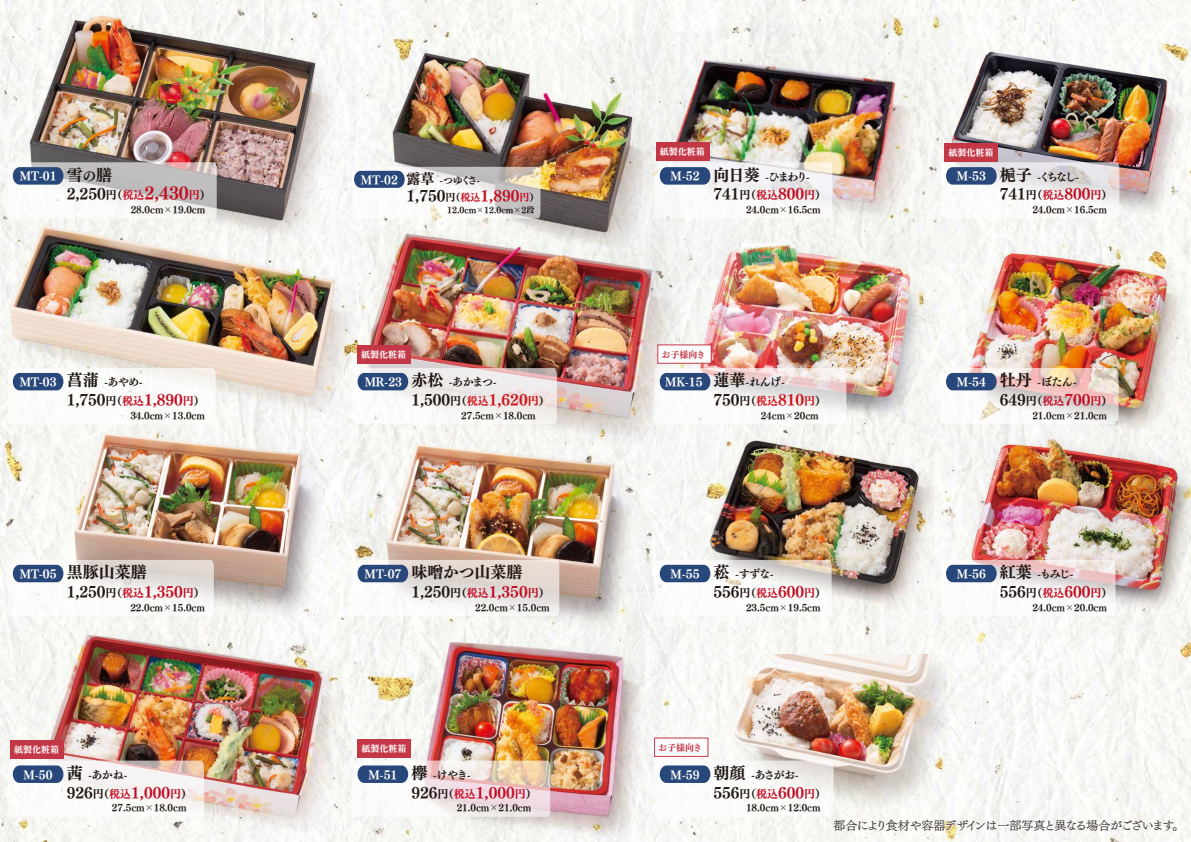
<style>
.page{position:relative;width:1191px;height:842px;background:#fff}
.page>*{position:absolute;margin:0;border:0;box-sizing:border-box;transform-origin:0 0}
.t1{font:16px "UD Mincho Pr 6 N B";color:#221815}
.t2{font:14px "UD Mincho Pr 6 N B";color:#221815}
.t3{font:14px "UD Mincho Pr 6 N B";color:#c30e23}
.t4{font:12px "UD Mincho Pr 6 N L";letter-spacing:-.07em;color:#221815}
.t5{font:11px "UD Mincho Pr 6 N B";letter-spacing:-.095em;color:#221815}
.t6{font:11px "UD Mincho Pr 6 N B";color:#fff}
.t7{font:10px "UD Mincho Pr 6 N B";color:#221815}
.t8{font:9px "UD Mincho Pr 6 N B";color:#221815}
.t9{font:9px "UD Mincho Pr 6 N B";color:#fff}
.t10{font:9px "UD Mincho Pr 6 N B";letter-spacing:-.01em;color:#c33746}
.t11{font:8px "UD Mincho Pr 6 N B";color:#221815}
.s1{font-size:14px}
.s2{font-size:11px}
.s3{font-size:11px;color:#c30e23}
.s4{font-size:16px;color:#c30e23}
.s5{font-size:10px}
.s6{font-size:10px;color:#c30e23}
.s7{color:#c30e23}
.s8{font-size:16px}
.s9{font-size:11px;color:#d0121b}
.s10{color:#d0121b}
.s11{color:#221815}
.s12{font-size:11px;color:#221815}
</style>
<div class="page">
<img style="left:0;top:0;width:1191px;height:842px">
<img style="left:980px;top:50px;width:210px;height:170px">
<img style="left:980px;top:52px;width:12px;height:52px">
<img style="left:715px;top:654px;width:232px;height:107px">
<img style="left:745px;top:654px;width:28px;height:33px">
<img style="left:938px;top:220px;width:253px;height:200px">
<img style="left:969px;top:254px;width:43px;height:114px">
<img style="left:588px;top:12px;width:392px;height:276px">
<img style="left:684px;top:60px;width:21px;height:61px">
<img style="left:388px;top:630px;width:323px;height:212px">
<img style="left:424px;top:642px;width:79px;height:119px">
<img style="left:0;top:603px;width:388px;height:239px">
<img style="left:55px;top:634px;width:32px;height:91px">
<img style="left:51px;top:477px;width:285px;height:142px">
<img style="left:75px;top:477px;width:219px;height:109px">
<img style="left:361px;top:444px;width:273px;height:186px">
<img style="left:387px;top:446px;width:219px;height:152px">
<img style="left:0;top:256px;width:388px;height:221px">
<img style="left:10px;top:256px;width:304px;height:140px">
<img style="left:359px;top:272px;width:316px;height:172px">
<img style="left:372px;top:272px;width:34px;height:53px">
<img style="left:1013px;top:420px;width:178px;height:218px">
<img style="left:1013px;top:439px;width:37px;height:56px">
<img style="left:634px;top:397px;width:379px;height:252px">
<img style="left:716px;top:442px;width:37px;height:82px">
<svg style="left:940px;top:368px;width:178px;height:56px"></svg>
<svg style="left:8px;top:761px;width:196px;height:56px"></svg>
<div style="left:10px;top:740px;width:54px;height:18px;background:#c33746"></div>
<svg style="left:683px;top:162px;width:149px;height:56px"></svg>
<div style="left:656px;top:143px;width:53px;height:18px;background:#c33746"></div>
<svg style="left:940px;top:560px;width:175px;height:56px"></svg>
<svg style="left:352px;top:761px;width:198px;height:56px"></svg>
<div style="left:357px;top:739px;width:54px;height:18px;background:#c33746"></div>
<svg style="left:940px;top:162px;width:179px;height:56px"></svg>
<div style="left:944px;top:143px;width:54px;height:19px;background:#c33746"></div>
<svg style="left:654px;top:560px;width:177px;height:56px"></svg>
<img style="left:0;top:13px;width:353px;height:243px">
<img style="left:54px;top:17px;width:46px;height:62px">
<img style="left:351px;top:51px;width:332px;height:221px">
<img style="left:393px;top:69px;width:102px;height:98px">
<svg style="left:8px;top:368px;width:208px;height:56px"></svg>
<svg style="left:8px;top:560px;width:206px;height:56px"></svg>
<svg style="left:352px;top:368px;width:205px;height:56px"></svg>
<div style="left:357px;top:346px;width:54px;height:18px;background:#c33746"></div>
<svg style="left:352px;top:560px;width:207px;height:56px"></svg>
<svg style="left:352px;top:167px;width:188px;height:51px"></svg>
<svg style="left:8px;top:162px;width:209px;height:56px"></svg>
<img style="left:675px;top:243px;width:263px;height:175px">
<img style="left:712px;top:243px;width:28px;height:64px">
<svg style="left:654px;top:368px;width:192px;height:56px"></svg>
<div style="left:657px;top:344px;width:54px;height:20px;background:#fff;border:1px solid #c33746"></div>
<svg style="left:654px;top:761px;width:523px;height:81px"></svg>
<div style="left:654px;top:737px;width:54px;height:20px;background:#fff;border:1px solid #c33746"></div>
<p class="t9" style="left:660px;top:144px;width:46px">紙製化粧箱</p>
<p class="t9" style="left:948px;top:144px;width:46px">紙製化粧箱</p>
<p class="t6" style="left:20px;top:166px;width:38px">MT-01</p>
<p class="t1" style="left:67px;top:160px;width:47px">雪<span class="s1">の</span>膳</p>
<p class="t2" style="left:67px;top:181px;width:146px">2,250<span class="s2">円（</span><span class="s3">税込</span><span class="s4">2,430</span><span class="s3">円</span><span class="s2">）</span></p>
<p class="t8" style="left:131px;top:201px;width:76px">28.0cm×19.0cm</p>
<p class="t6" style="left:361px;top:169px;width:38px">MT-02</p>
<p class="t7" style="left:406px;top:171px;width:75px"><span class="s1">露草</span> -つゆくさ-</p>
<p class="t11" style="left:447px;top:203px;width:89px">12.0cm×12.0cm×2段</p>
<p class="t2" style="left:406px;top:183px;width:134px">1,750<span class="s5">円（</span><span class="s6">税込</span><span class="s7">1,890</span><span class="s6">円</span><span class="s5">）</span></p>
<p class="t6" style="left:670px;top:166px;width:30px">M-52</p>
<p class="t5" style="left:713px;top:166px;width:98px"><span class="s8">向日葵</span> -ひまわり-</p>
<p class="t8" style="left:746px;top:201px;width:76px">24.0cm×16.5cm</p>
<p class="t2" style="left:713px;top:181px;width:114px">741<span class="s2">円（</span><span class="s3">税込</span><span class="s7">800</span><span class="s3">円</span><span class="s2">）</span></p>
<p class="t6" style="left:957px;top:166px;width:30px">M-53</p>
<p class="t5" style="left:1000px;top:166px;width:81px"><span class="s8">梔子</span> -くちなし-</p>
<p class="t8" style="left:1032px;top:201px;width:76px">24.0cm×16.5cm</p>
<p class="t2" style="left:1000px;top:181px;width:114px">741<span class="s2">円（</span><span class="s3">税込</span><span class="s7">800</span><span class="s3">円</span><span class="s2">）</span></p>
<p class="t9" style="left:361px;top:347px;width:46px">紙製化粧箱</p>
<p class="t10" style="left:661px;top:346px;width:45px">お子様向き</p>
<p class="t6" style="left:20px;top:372px;width:38px">MT-03</p>
<p class="t5" style="left:67px;top:372px;width:78px"><span class="s8">菖蒲</span> -あやめ-</p>
<p class="t8" style="left:130px;top:407px;width:76px">34.0cm×13.0cm</p>
<p class="t2" style="left:67px;top:387px;width:140px">1,750<span class="s2">円（</span><span class="s3">税込</span><span class="s7">1,890</span><span class="s3">円</span><span class="s2">）</span></p>
<p class="t6" style="left:365px;top:372px;width:39px">MR-23</p>
<p class="t5" style="left:411px;top:372px;width:87px"><span class="s8">赤松</span> -あかまつ-</p>
<p class="t8" style="left:461px;top:407px;width:76px">27.5cm×18.0cm</p>
<p class="t2" style="left:411px;top:387px;width:140px">1,500<span class="s2">円（</span><span class="s9">税込</span><span class="s10">1,620</span><span class="s9">円</span><span class="s2">）</span></p>
<p class="t6" style="left:665px;top:372px;width:39px">MK-15</p>
<p class="t5" style="left:713px;top:372px;width:73px"><span class="s8">蓮華</span>-れんげ-</p>
<p class="t8" style="left:760px;top:407px;width:60px">24cm×20cm</p>
<p class="t2" style="left:713px;top:387px;width:114px">750<span class="s2">円（</span><span class="s9">税込</span><span class="s10">810</span><span class="s9">円</span><span class="s2">）</span></p>
<p class="t6" style="left:957px;top:372px;width:30px">M-54</p>
<p class="t5" style="left:1000px;top:372px;width:79px"><span class="s8">牡丹</span> -ぼたん-</p>
<p class="t8" style="left:1032px;top:407px;width:76px">21.0cm×21.0cm</p>
<p class="t2" style="left:1000px;top:387px;width:114px">649<span class="s2">円（</span><span class="s3">税込</span><span class="s7">700</span><span class="s3">円</span><span class="s2">）</span></p>
<p class="t6" style="left:20px;top:564px;width:38px">MT-05</p>
<p class="t1" style="left:67px;top:557px;width:81px">黒豚山菜膳</p>
<p class="t8" style="left:130px;top:599px;width:76px">22.0cm×15.0cm</p>
<p class="t2" style="left:67px;top:579px;width:140px">1,250<span class="s2">円（</span><span class="s3">税込</span><span class="s7">1,350</span><span class="s3">円</span><span class="s2">）</span></p>
<p class="t6" style="left:364px;top:564px;width:38px">MT-07</p>
<p class="t1" style="left:411px;top:557px;width:113px">味噌かつ山菜膳</p>
<p class="t8" style="left:475px;top:599px;width:76px">22.0cm×15.0cm</p>
<p class="t2" style="left:411px;top:579px;width:140px">1,250<span class="s2">円（</span><span class="s3">税込</span><span class="s7">1,350</span><span class="s3">円</span><span class="s2">）</span></p>
<p class="t6" style="left:670px;top:564px;width:30px">M-55</p>
<p class="t5" style="left:713px;top:564px;width:62px"><span class="s8">菘</span> -すずな-</p>
<p class="t8" style="left:746px;top:599px;width:76px">23.5cm×19.5cm</p>
<p class="t2" style="left:713px;top:579px;width:114px">556<span class="s2">円（</span><span class="s3">税込</span><span class="s7">600</span><span class="s3">円</span><span class="s2">）</span></p>
<p class="t6" style="left:957px;top:564px;width:30px">M-56</p>
<p class="t5" style="left:1000px;top:564px;width:75px"><span class="s8">紅葉</span> -もみじ-</p>
<p class="t8" style="left:1032px;top:599px;width:76px">24.0cm×20.0cm</p>
<p class="t2" style="left:1000px;top:579px;width:114px">556<span class="s2">円（</span><span class="s3">税込</span><span class="s7">600</span><span class="s3">円</span><span class="s2">）</span></p>
<p class="t9" style="left:14px;top:741px;width:47px">紙製化粧箱</p>
<p class="t9" style="left:361px;top:740px;width:46px">紙製化粧箱</p>
<p class="t10" style="left:658px;top:739px;width:45px">お子様向き</p>
<p class="t6" style="left:24px;top:764px;width:30px">M-50</p>
<p class="t5" style="left:67px;top:765px;width:63px"><span class="s8">茜</span> -あかね-</p>
<p class="t8" style="left:112px;top:799px;width:76px">27.5cm×18.0cm</p>
<p class="t3" style="left:67px;top:779px;width:127px"><span class="s11">926</span><span class="s12">円（</span><span class="s2">税込</span>1,000<span class="s2">円</span><span class="s12">）</span></p>
<p class="t6" style="left:368px;top:764px;width:30px">M-51</p>
<p class="t5" style="left:411px;top:765px;width:61px"><span class="s8">欅</span> -けやき-</p>
<p class="t8" style="left:457px;top:799px;width:76px">21.0cm×21.0cm</p>
<p class="t3" style="left:411px;top:779px;width:127px"><span class="s11">926</span><span class="s12">円（</span><span class="s2">税込</span>1,000<span class="s2">円</span><span class="s12">）</span></p>
<p class="t6" style="left:670px;top:764px;width:30px">M-59</p>
<p class="t5" style="left:713px;top:765px;width:87px"><span class="s8">朝顔</span> -あさがお-</p>
<p class="t8" style="left:746px;top:799px;width:76px">18.0cm×12.0cm</p>
<p class="t2" style="left:713px;top:779px;width:114px">556<span class="s2">円（</span><span class="s3">税込</span><span class="s7">600</span><span class="s3">円</span><span class="s2">）</span></p>
<p class="t4" style="left:833px;top:815px;width:352px">都合により食材や容器デザインは一部写真と異なる場合がございます。</p>
</div>
